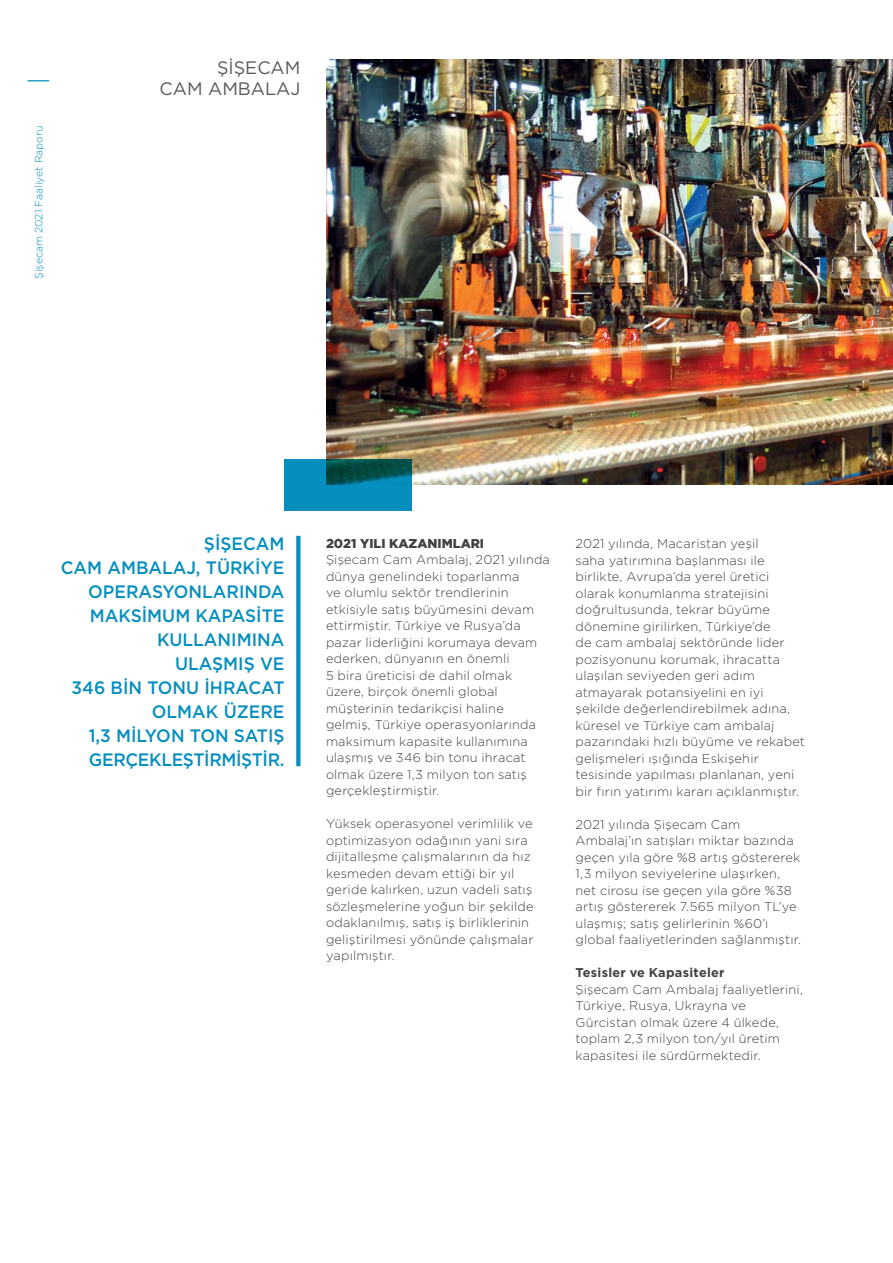
<style>
.page{position:relative;width:893px;height:1263px;background:#fff}
.page>*{position:absolute;margin:0;border:0;box-sizing:border-box;transform-origin:0 0}
.t1{font:500 18px/24px "Gotham";color:#068fbe;text-align:right;scale:.96 1}
.t2{font:18px/21px "Gotham";color:#58595b;text-align:right}
.t3{font:300 12.75px/16.5px "Gotham";letter-spacing:.015em;color:#414042}
.t4{font:700 12.75px "Gotham";letter-spacing:.02em;color:#414042}
.t5{font:900 12.75px "Gotham";color:#414042}
.t6{font:300 10.5px "Gotham";color:#068fbe}
</style>
<div class="page">
<svg style="left:27px;top:80px;width:22px;height:1px"></svg>
<img style="left:326px;top:60px;width:567px;height:425px">
<svg style="left:284px;top:459px;width:128px;height:51px;background:#057c9c"></svg>
<svg style="left:296px;top:536px;width:4px;height:230px"></svg>
<p class="t6" style="left:32px;top:279px;width:155px;rotate:-90deg">Şişecam 2021 Faaliyet Raporu</p>
<h1 class="t2" style="left:160px;top:57px;width:142px">ŞIŞECAM<br>CAM AMBALAJ</h1>
<h1 class="t1" style="left:61px;top:532px;width:234px">ŞİŞECAM<br>CAM AMBALAJ, TÜRKİYE<br>OPERASYONLARINDA<br>MAKSİMUM KAPASİTE<br>KULLANIMINA<br>ULAŞMIŞ VE<br>346 BİN TONU İHRACAT<br>OLMAK ÜZERE<br>1,3 MİLYON TON SATIŞ<br>GERÇEKLEŞTİRMİŞTİR.</h1>
<p class="t5" style="left:326px;top:536px;width:160px">2021 YILI KAZANIMLARI</p>
<p class="t3" style="left:326px;top:551px;width:225px">Şişecam Cam Ambalaj, 2021 yılında dünya genelindeki toparlanma<br>ve olumlu sektör trendlerinin etkisiyle satış büyümesini devam ettirmiştir. Türkiye ve Rusya’da pazar liderliğini korumaya devam ederken, dünyanın en önemli<br>5 bira üreticisi de dahil olmak üzere, birçok önemli global müşterinin tedarikçisi haline gelmiş, Türkiye operasyonlarında maksimum kapasite kullanımına ulaşmış ve 346 bin tonu ihracat olmak üzere 1,3 milyon ton satış gerçekleştirmiştir.</p>
<p class="t3" style="left:326px;top:815px;width:209px">Yüksek operasyonel verimlilik ve optimizasyon odağının yani sıra dijitalleşme çalışmalarının da hız kesmeden devam ettiği bir yıl geride kalırken, uzun vadeli satış sözleşmelerine yoğun bir şekilde odaklanılmış, satış iş birliklerinin geliştirilmesi yönünde çalışmalar yapılmıştır.</p>
<p class="t3" style="left:575px;top:535px;width:231px">2021 yılında, Macaristan yeşil<br>saha yatırımına başlanması ile birlikte, Avrupa’da yerel üretici olarak konumlanma stratejisini doğrultusunda, tekrar büyüme dönemine girilirken, Türkiye’de<br>de cam ambalaj sektöründe lider pozisyonunu korumak, ihracatta ulaşılan seviyeden geri adım atmayarak potansiyelini en iyi şekilde değerlendirebilmek adına, küresel ve Türkiye cam ambalaj pazarındaki hızlı büyüme ve rekabet gelişmeleri ışığında Eskişehir tesisinde yapılması planlanan, yeni bir fırın yatırımı kararı açıklanmıştır.</p>
<p class="t3" style="left:575px;top:816px;width:227px">2021 yılında Şişecam Cam Ambalaj’ın satışları miktar bazında geçen yıla göre %8 artış göstererek 1,3 milyon seviyelerine ulaşırken, net cirosu ise geçen yıla göre %38 artış göstererek 7.565 milyon TL’ye ulaşmış; satış gelirlerinin %60’ı global faaliyetlerinden sağlanmıştır.</p>
<p class="t4" style="left:575px;top:964px;width:150px">Tesisler ve Kapasiteler</p>
<p class="t3" style="left:575px;top:981px;width:229px">Şişecam Cam Ambalaj faaliyetlerini,<br>Türkiye, Rusya, Ukrayna ve<br>Gürcistan olmak üzere 4 ülkede, toplam 2,3 milyon ton/yıl üretim kapasitesi ile sürdürmektedir.</p>
</div>
